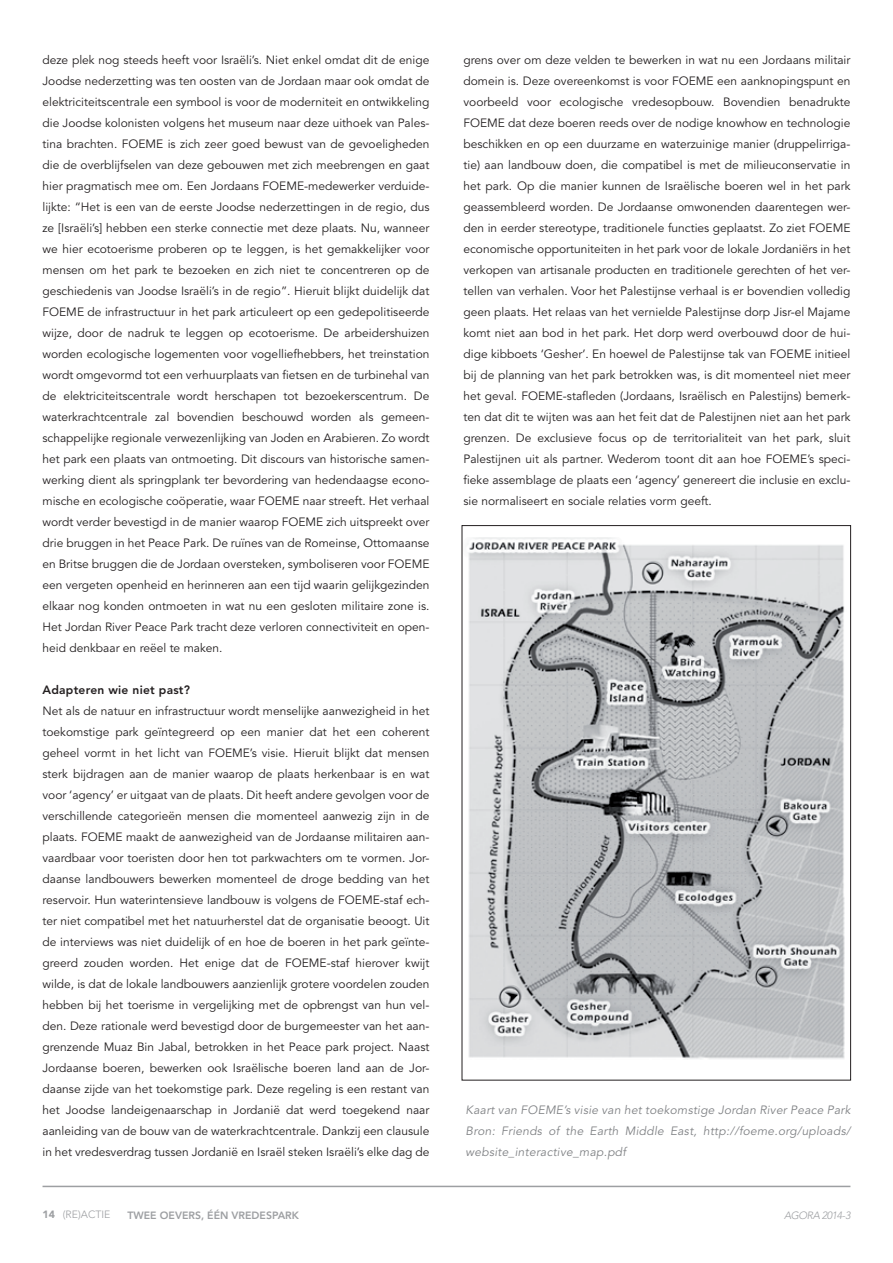
<style>
.page{position:relative;width:893px;height:1263px;background:#fff}
.page>*{position:absolute;margin:0;border:0;box-sizing:border-box;transform-origin:0 0}
.t1{font:12px/21px "Avenir LT Std";color:#231f20;text-align:justify}
.t2{font:italic 12px/21px "Avenir LT Std";letter-spacing:.02em;color:#808285;text-align:justify}
.t3{font:800 12px "Avenir LT Std";letter-spacing:.02em;color:#231f20}
.t4{font:800 10.5px "Avenir LT Std";color:#9d9fa2}
.t5{font:300 10.5px "Avenir LT Std";color:#9d9fa2}
.t6{font:italic 300 10.5px "Avenir LT Std";letter-spacing:-.04em;color:#9d9fa2}
.s1{font-weight:900}
</style>
<div class="page">
<img style="left:467px;top:538px;width:378px;height:521px">
<hr style="left:43px;top:1186px;width:807px;height:1px;background:#9d9fa2">
<p class="t1" style="left:43px;top:49px;width:388px">deze plek nog steeds heeft voor Israëli’s. Niet enkel omdat dit de enige Joodse nederzetting was ten oosten van de Jordaan maar ook omdat de elektriciteitscentrale een symbool is voor de moderniteit en ontwikkeling die Joodse kolonisten volgens het museum naar deze uithoek van Pales&shy;tina brachten. FOEME is zich zeer goed bewust van de gevoeligheden die de overblijfselen van deze gebouwen met zich meebrengen en gaat hier pragmatisch mee om. Een Jordaans FOEME-medewerker verduide&shy;lijkte: “Het is een van de eerste Joodse nederzettingen in de regio, dus ze [Israëli’s] hebben een sterke connectie met deze plaats. Nu, wanneer we hier ecotoerisme proberen op te leggen, is het gemakkelijker voor mensen om het park te bezoeken en zich niet te concentreren op de geschiedenis van Joodse Israëli’s in de regio”. Hieruit blijkt duidelijk dat FOEME de infrastructuur in het park articuleert op een gedepolitiseerde wijze, door de nadruk te leggen op ecotoerisme. De arbeidershuizen worden ecologische logementen voor vogelliefhebbers, het treinstation wordt omgevormd tot een verhuurplaats van fietsen en de turbinehal van de elektriciteitscentrale wordt herschapen tot bezoekerscentrum. De waterkrachtcentrale zal bovendien beschouwd worden als gemeen&shy;schappelijke regionale verwezenlijking van Joden en Arabieren. Zo wordt het park een plaats van ontmoeting. Dit discours van historische samen&shy;werking dient als springplank ter bevordering van hedendaagse econo&shy;mische en ecologische coöperatie, waar FOEME naar streeft. Het verhaal wordt verder bevestigd in de manier waarop FOEME zich uitspreekt over drie bruggen in het Peace Park. De ruïnes van de Romeinse, Ottomaanse en Britse bruggen die de Jordaan oversteken, symboliseren voor FOEME een vergeten openheid en herinneren aan een tijd waarin gelijkgezinden elkaar nog konden ontmoeten in wat nu een gesloten militaire zone is.<br>Het Jordan River Peace Park tracht deze verloren connectiviteit en open&shy;heid denkbaar en reëel te maken.</p>
<p class="t3" style="left:43px;top:682px;width:149px">ADAPTEREN WIE NIET PAST?</p>
<p class="t1" style="left:43px;top:700px;width:388px">Net als de natuur en infrastructuur wordt menselijke aanwezigheid in het toekomstige park geïntegreerd op een manier dat het een coherent geheel vormt in het licht van FOEME’s visie. Hieruit blijkt dat mensen sterk bijdragen aan de manier waarop de plaats herkenbaar is en wat voor ‘agency’ er uitgaat van de plaats. Dit heeft andere gevolgen voor de verschillende categorieën mensen die momenteel aanwezig zijn in de plaats. FOEME maakt de aanwezigheid van de Jordaanse militairen aan&shy;vaardbaar voor toeristen door hen tot parkwachters om te vormen. Jor&shy;daanse landbouwers bewerken momenteel de droge bedding van het reservoir. Hun waterintensieve landbouw is volgens de FOEME-staf ech&shy;ter niet compatibel met het natuurherstel dat de organisatie beoogt. Uit de interviews was niet duidelijk of en hoe de boeren in het park geïnte&shy;greerd zouden worden. Het enige dat de FOEME-staf hierover kwijt wilde, is dat de lokale landbouwers aanzienlijk grotere voordelen zouden hebben bij het toerisme in vergelijking met de opbrengst van hun vel&shy;den. Deze rationale werd bevestigd door de burgemeester van het aan&shy;grenzende Muaz Bin Jabal, betrokken in het Peace park project. Naast Jordaanse boeren, bewerken ook Israëlische boeren land aan de Jor&shy;daanse zijde van het toekomstige park. Deze regeling is een restant van het Joodse landeigenaarschap in Jordanië dat werd toegekend naar aanleiding van de bouw van de waterkrachtcentrale. Dankzij een clausule in het vredesverdrag tussen Jordanië en Israël steken Israëli’s elke dag de</p>
<p class="t1" style="left:463px;top:49px;width:388px">grens over om deze velden te bewerken in wat nu een Jordaans militair domein is. Deze overeenkomst is voor FOEME een aanknopingspunt en voorbeeld voor ecologische vredesopbouw. Bovendien benadrukte FOEME dat deze boeren reeds over de nodige knowhow en technologie beschikken en op een duurzame en waterzuinige manier (druppelirriga&shy;tie) aan landbouw doen, die compatibel is met de milieuconservatie in het park. Op die manier kunnen de Israëlische boeren wel in het park geassembleerd worden. De Jordaanse omwonenden daarentegen wer&shy;den in eerder stereotype, traditionele functies geplaatst. Zo ziet FOEME economische opportuniteiten in het park voor de lokale Jordaniërs in het verkopen van artisanale producten en traditionele gerechten of het ver&shy;tellen van verhalen. Voor het Palestijnse verhaal is er bovendien volledig geen plaats. Het relaas van het vernielde Palestijnse dorp Jisr-el Majame komt niet aan bod in het park. Het dorp werd overbouwd door de hui&shy;dige kibboets ‘Gesher’. En hoewel de Palestijnse tak van FOEME initieel bij de planning van het park betrokken was, is dit momenteel niet meer het geval. FOEME-stafleden (Jordaans, Israëlisch en Palestijns) bemerk&shy;ten dat dit te wijten was aan het feit dat de Palestijnen niet aan het park grenzen. De exclusieve focus op de territorialiteit van het park, sluit Palestijnen uit als partner. Wederom toont dit aan hoe FOEME’s speci&shy;fieke assemblage de plaats een ‘agency’ genereert die inclusie en exclu&shy;sie normaliseert en sociale relaties vorm geeft.</p>
<p class="t2" style="left:466px;top:1099px;width:386px">Kaart van FOEME’s visie van het toekomstige Jordan River Peace Park Bron: Friends of the Earth Middle East, http://foeme.org/uploads/ website_interactive_map.pdf</p>
<p class="t5" style="left:43px;top:1209px;width:69px"><span class="s1">14</span> (RE)ACTIE</p>
<p class="t4" style="left:128px;top:1209px;width:9px">TWEE</p>
<p class="t4" style="left:160px;top:1209px;width:8px">OEVERS</p>
<p class="t4" style="left:201px;top:1209px;width:39px">, ÉÉN VRE</p>
<p class="t4" style="left:252px;top:1209px;width:16px">DESPAR</p>
<p class="t4" style="left:292px;top:1209px;width:9px">K</p>
<p class="t6" style="left:784px;top:1209px;width:68px">AGORA 2014-3</p>
</div>
